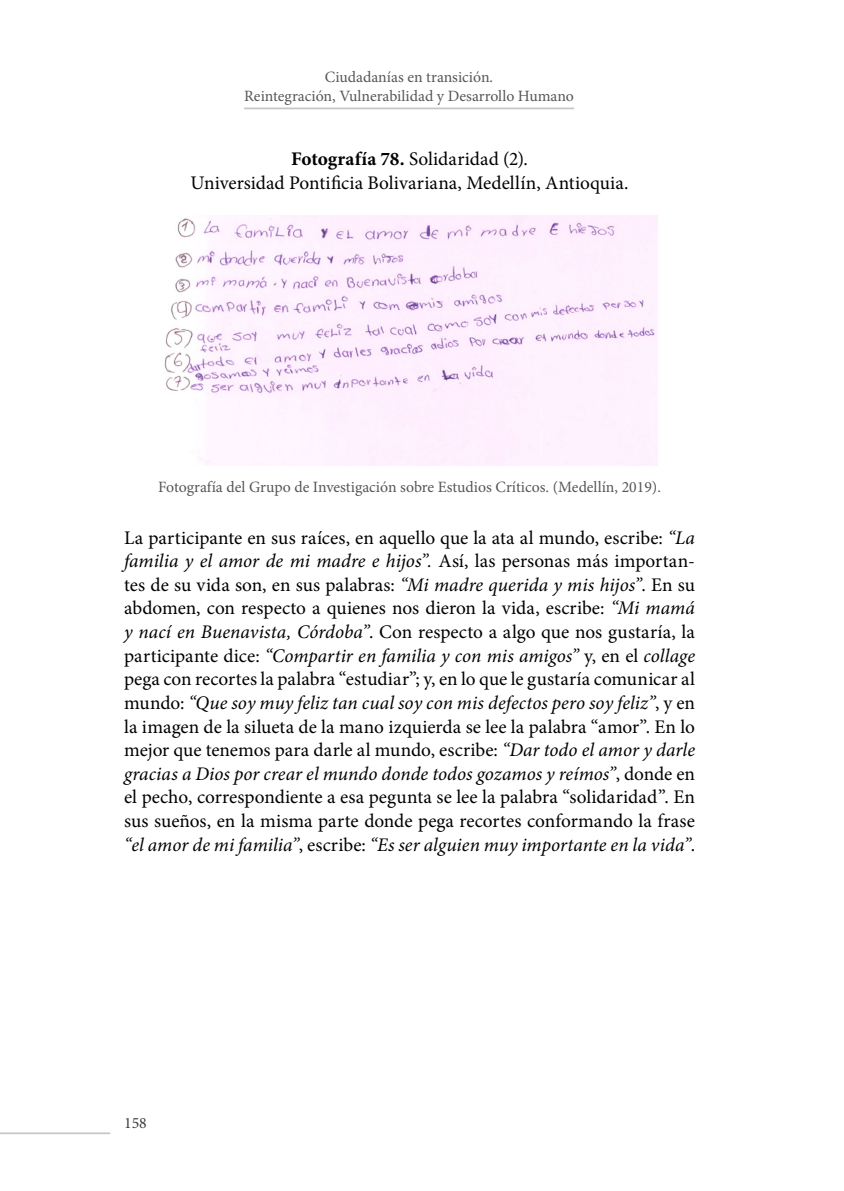
<style>
.page{position:relative;width:844px;height:1191px;background:#fff}
.page>*{position:absolute;margin:0;border:0;box-sizing:border-box;transform-origin:0 0}
.t1{font:19.25px/23.6px "Minion Pro";color:#000;text-align:center}
.t2{font:15.75px/19.2px "Minion Pro";color:#575756;text-align:center}
.t3{font:15.75px "Minion Pro";color:#3c3c3b}
.s1{font-weight:700}
.s2{font-style:italic}
</style>
<div class="page">
<hr style="left:0;top:1132px;width:110px;height:2px;background:#c6c6c6">
<hr style="left:244px;top:108px;width:330px;height:1px;background:#c6c6c6">
<img style="left:164px;top:215px;width:493px;height:250px">
<p class="t2" style="left:244px;top:68px;width:331px">Ciudadanías en transición.<br>Reintegración, Vulnerabilidad y Desarrollo Humano</p>
<p class="t1" style="left:190px;top:148px;width:439px"><span class="s1">Fotografía 78.</span> Solidaridad (2).<br>Universidad Pontificia Bolivariana, Medellín, Antioquia.</p>
<p class="t2" style="left:158px;top:477px;width:504px">Fotografía del Grupo de Investigación sobre Estudios Críticos. (Medellín, 2019).</p>
<p class="t1" style="left:124px;top:526px;width:572px;text-align:justify">La participante en sus raíces, en aquello que la ata al mundo, escribe: <span class="s2">“La familia y el amor de mi madre e hijos”.</span> Así, las personas más importan&shy;tes de su vida son, en sus palabras: <span class="s2">“Mi madre querida y mis hijos”</span>. En su abdomen, con respecto a quienes nos dieron la vida, escribe: <span class="s2">“Mi mamá y nací en Buenavista, Córdoba”</span>. Con respecto a algo que nos gustaría, la participante dice: <span class="s2">“Compartir en familia y con mis amigos”</span> y, en el <span class="s2">collage </span>pega con recortes la palabra “estudiar”; y, en lo que le gustaría comunicar al mundo: <span class="s2">“Que soy muy feliz tan cual soy con mis defectos pero soy feliz”</span>, y en la imagen de la silueta de la mano izquierda se lee la palabra “amor”. En lo mejor que tenemos para darle al mundo, escribe: <span class="s2">“Dar todo el amor y darle gracias a Dios por crear el mundo donde todos gozamos y reímos”</span>, donde en el pecho, correspondiente a esa pegunta se lee la palabra “solidaridad”. En sus sueños, en la misma parte donde pega recortes conformando la frase <span class="s2">“el amor de mi familia”</span>, escribe: <span class="s2">“Es ser alguien muy importante en la vida”</span>.</p>
<p class="t3" style="left:124px;top:1112px;width:24px">158</p>
</div>
